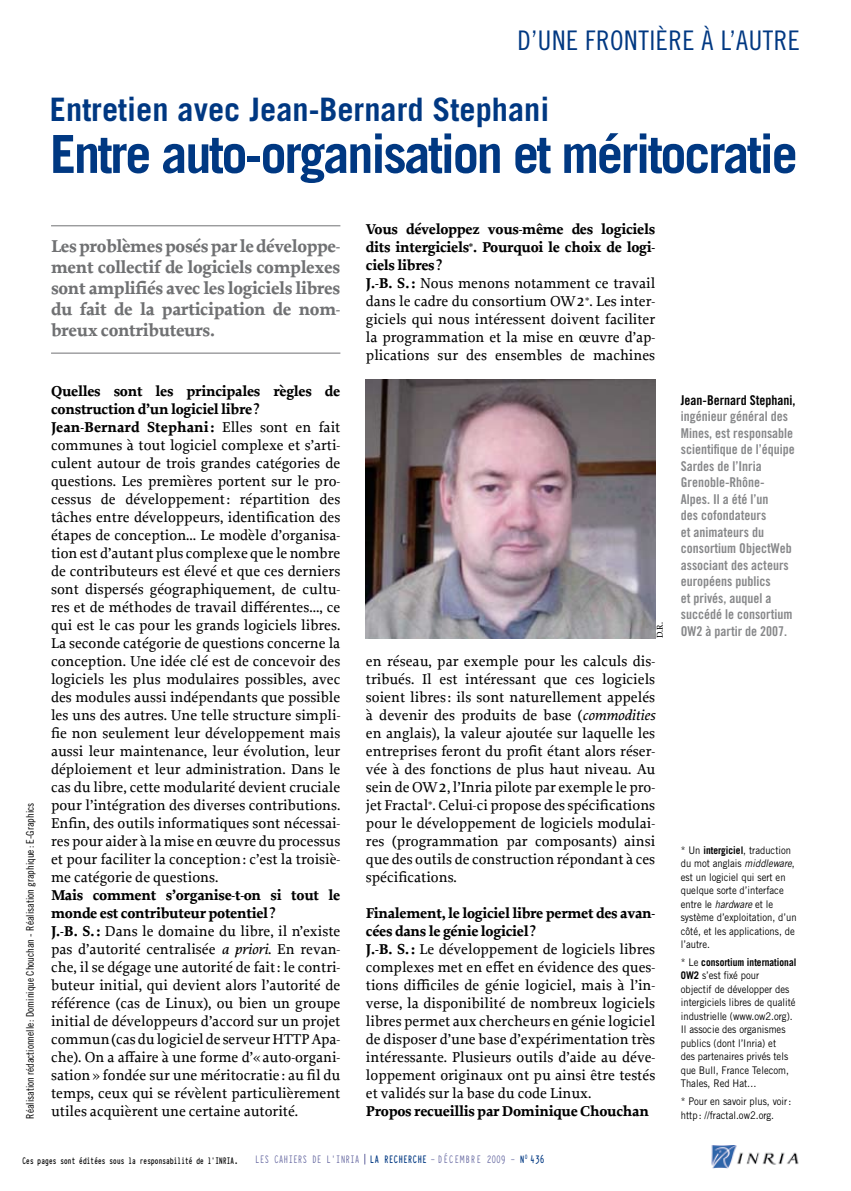
<style>
.page{position:relative;width:851px;height:1191px;background:#fff}
.page>*{position:absolute;margin:0;border:0;box-sizing:border-box;transform-origin:0 0}
.t1{font:700 52.5px "Trade Gothic";letter-spacing:-.045em;color:#003882}
.t2{font:700 32.25px "Trade Gothic";color:#003882}
.t3{font:27px "Trade Gothic Cond Eighteen";letter-spacing:.02em;color:#003882}
.t4{font:700 18px/21px "Proforma";letter-spacing:-.02em;color:#707173;text-align:justify}
.t5{font:15px/18px "Proforma";color:#000}
.t6{font:700 15px "Proforma";letter-spacing:-.02em;color:#000}
.t7{font:13.5px/16.5px "Trade Gothic Bold Cond Twenty";color:#87888a}
.t8{font:13.5px "Trade Gothic Bold Cond Twenty";color:#000}
.t9{font:700 12px "Typewriter Condensed";letter-spacing:-.01em;color:#003882;scale:.9 1}
.t10{font:12px "Typewriter Condensed";letter-spacing:-.01em;color:#63659f;scale:.9 1}
.t11{font:10.5px/13.5px "Trade Gothic";color:#000;scale:.9 1}
.t12{font:10.5px "Trade Gothic Cond Eighteen";color:#000}
.t13{font:700 10.5px "Typewriter Condensed";letter-spacing:-.05em;color:#000;scale:.9 1}
.t14{font:9px "Proforma";color:#000}
.s1{font-weight:700}
.s2{font-style:italic}
.s3{font-size:18px}
.s4{font-weight:400;color:#63659f}
</style>
<div class="page">
<img style="left:711px;top:1145px;width:88px;height:23px">
<img style="left:366px;top:379px;width:289px;height:259px">
<hr style="left:51px;top:225px;width:289px;height:1px;background:#707173">
<hr style="left:51px;top:353px;width:289px;height:1px;background:#707173">
<h3 class="t3" style="left:517px;top:24px;width:269px">D’UNE FRONTIÈRE À L’AUTRE</h3>
<h2 class="t2" style="left:50px;top:89px;width:501px">Entretien avec Jean-Bernard Stephani</h2>
<h1 class="t1" style="left:50px;top:122px;width:749px">Entre auto-organisation et méritocratie</h1>
<p class="t4" style="left:51px;top:236px;width:291px">Les problèmes posés par le développe&shy;ment collectif de logiciels complexes sont amplifiés avec les logiciels libres du fait de la participation de nom&shy;breux contributeurs.</p>
<p class="t12" style="left:24px;top:1118px;width:317px;rotate:-90deg">RÉALISATION RÉDACTIONNELLE: DOMINIQUE CHOUCHAN - RÉALISATION GRAPHIQUE: E-GRAPHICS</p>
<p class="t5" style="left:51px;top:382px;width:291px"><span class="s1">Quelles sont les principales règles de construction d’un logiciel libre?<br>Jean-Bernard Stephani:</span> Elles sont en fait communes à tout logiciel complexe et s’arti&shy;culent autour de trois grandes catégories de questions. Les premières portent sur le pro&shy;cessus de développement: répartition des tâches entre développeurs, identification des étapes de conception… Le modèle d’organisa&shy;tion est d’autant plus complexe que le nombre de contributeurs est élevé et que ces derniers sont dispersés géographiquement, de cultu&shy;res et de méthodes de travail différentes…, ce qui est le cas pour les grands logiciels libres.<br>La seconde catégorie de questions concerne la conception. Une idée clé est de concevoir des logiciels les plus modulaires possibles, avec des modules aussi indépendants que possible les uns des autres. Une telle structure simpli&shy;fie non seulement leur développement mais aussi leur maintenance, leur évolution, leur déploiement et leur administration. Dans le cas du libre, cette modularité devient cruciale pour l’intégration des diverses contributions.<br>Enfin, des outils informatiques sont nécessai&shy;res pour aider à la mise en œuvre du processus et pour faciliter la conception: c’est la troisiè&shy;me catégorie de questions.</p>
<p class="t5" style="left:51px;top:886px;width:291px"><span class="s1">Mais comment s’organise-t-on si tout le monde est contributeur potentiel?<br>J.-B. S.:</span> Dans le domaine du libre, il n’existe pas d’autorité centralisée <span class="s2">a priori</span>. En revan&shy;che, il se dégage une autorité de fait: le contri&shy;buteur initial, qui devient alors l’autorité de référence (cas de Linux), ou bien un groupe initial de développeurs d’accord sur un projet commun (cas du logiciel de serveur HTTP Apa&shy;che). On a affaire à une forme d’« auto-organi&shy;sation» fondée sur une méritocratie : au fil du temps, ceux qui se révèlent particulièrement utiles acquièrent une certaine autorité.</p>
<p class="t5" style="left:366px;top:220px;width:291px"><span class="s1">Vous développez vous-même des logiciels dits intergiciels</span><sup>*</sup><span class="s1">. Pourquoi le choix de logi&shy;ciels libres?<br>J.-B. S.:</span> Nous menons notamment ce travail dans le cadre du consortium OW<span class="s3">2</span><sup>*</sup>. Les inter&shy;giciels qui nous intéressent doivent faciliter la programmation et la mise en œuvre d’ap&shy;plications sur des ensembles de machines</p>
<p class="t8" style="left:680px;top:392px;width:116px">Jean-Bernard Stephani,</p>
<p class="t7" style="left:680px;top:408px;width:115px">ingénieur général des<br>Mines, est responsable scientifique de l’équipe<br>Sardes de l’Inria<br>Grenoble-Rhône-<br>Alpes. Il a été l’un<br>des cofondateurs<br>et animateurs du consortium ObjectWeb associant des acteurs européens publics<br>et privés, auquel a succédé le consortium</p>
<p class="t14" style="left:654px;top:638px;width:17px;rotate:-90deg">d.r.</p>
<p class="t7" style="left:680px;top:622px;width:108px">OW2 à partir de 2007.</p>
<p class="t5" style="left:366px;top:652px;width:291px;text-align:justify">en réseau, par exemple pour les calculs dis&shy;tribués. Il est intéressant que ces logiciels soient libres: ils sont naturellement appelés à devenir des produits de base (<span class="s2">commodities </span>en anglais), la valeur ajoutée sur laquelle les entreprises feront du profit étant alors réser&shy;vée à des fonctions de plus haut niveau. Au sein de OW<span class="s3">2</span>, l’Inria pilote par exemple le pro&shy;jet Fractal<sup>*</sup>. Celui-ci propose des spécifications pour le développement de logiciels modulai&shy;res (programmation par composants) ainsi que des outils de construction répondant à ces spécifications.</p>
<p class="t5" style="left:366px;top:904px;width:291px"><span class="s1">Finalement, le logiciel libre permet des avan&shy;cées dans le génie logiciel?<br>J.-B. S.:</span> Le développement de logiciels libres complexes met en effet en évidence des ques&shy;tions difficiles de génie logiciel, mais à l’in&shy;verse, la disponibilité de nombreux logiciels libres permet aux chercheurs en génie logiciel de disposer d’une base d’expérimentation très intéressante. Plusieurs outils d’aide au déve&shy;loppement originaux ont pu ainsi être testés et validés sur la base du code Linux.</p>
<p class="t6" style="left:366px;top:1103px;width:284px">Propos recueillis par Dominique Chouchan</p>
<p class="t11" style="left:680px;top:843px;width:130px">* Un <span class="s1">intergiciel</span>, traduction du mot anglais <span class="s2">middleware</span>, est un logiciel qui sert en quelque sorte d’interface entre le <span class="s2">hardware</span> et le système d’exploitation, d’un côté, et les applications, de l’autre.</p>
<p class="t11" style="left:680px;top:955px;width:130px">* Le <span class="s1">consortium international<br>OW2</span> s’est fixé pour<br>objectif de développer des intergiciels libres de qualité industrielle (www.ow2.org).<br>Il associe des organismes publics (dont l’Inria) et<br>des partenaires privés tels que Bull, France Telecom,<br>Thales, Red Hat…</p>
<p class="t11" style="left:680px;top:1094px;width:124px">* Pour en savoir plus, voir: http: //fractal.ow2.org.</p>
<p class="t13" style="left:22px;top:1152px;width:241px">Ces pages sont éditées sous la responsabilité de l’INRIA.</p>
<p class="t10" style="left:255px;top:1150px;width:106px">LES CAHIERS DE L ’INRIA</p>
<p class="t9" style="left:370px;top:1150px;width:196px">la recherche <span class="s4">- DÉCEMBRE 2009 -</span> N<sup>0</sup> 436</p>
</div>
